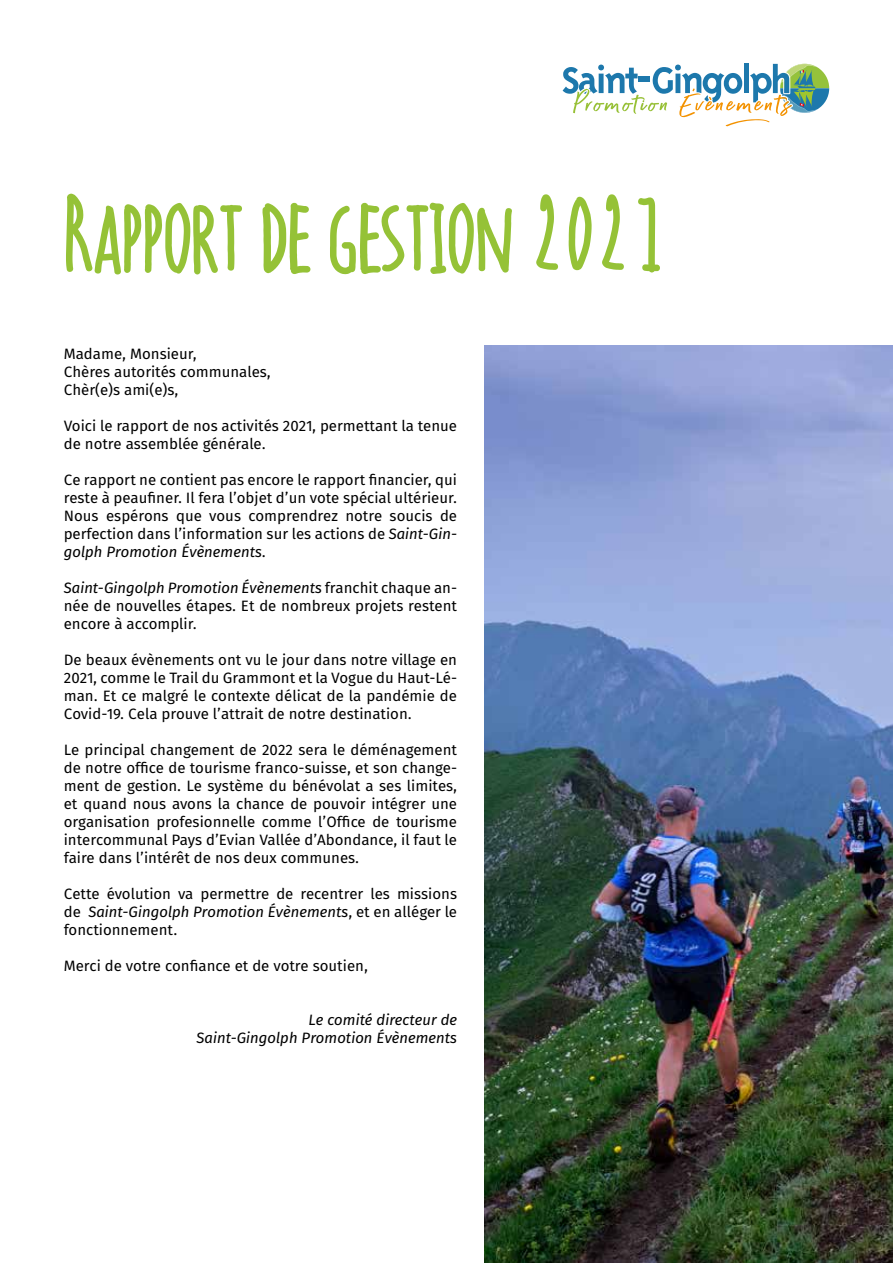
<style>
.page{position:relative;width:893px;height:1263px;background:#fff}
.page>*{position:absolute;margin:0;border:0;box-sizing:border-box;transform-origin:0 0}
.t1{font:500 105px "Ramdan";color:#95c237}
.t2{font:15px/18px "Fira Sans OT";color:#000;text-align:justify}
.t3{font:italic 15px/18px "Fira Sans OT";color:#000;text-align:right}
.s1{font-style:italic}
</style>
<div class="page">
<img style="left:485px;top:345px;width:408px;height:918px">
<svg style="left:563px;top:64px;width:266px;height:62px"></svg>
<h1 class="t1" style="left:64px;top:173px;width:605px">Rapport de gestion 2021</h1>
<p class="t2" style="left:64px;top:346px;width:209px;text-align:left">Madame, Monsieur,<br>Chères autorités communales,<br>Chèr(e)s ami(e)s,</p>
<p class="t2" style="left:64px;top:418px;width:395px">Voici le rapport de nos activités 2021, permettant la tenue de notre assemblée générale.</p>
<p class="t2" style="left:64px;top:472px;width:395px">Ce rapport ne contient pas encore le rapport financier, qui reste à peaufiner. Il fera l’objet d’un vote spécial ultérieur.<br>Nous espérons que vous comprendrez notre soucis de perfection dans l’information sur les actions de <span class="s1">Saint-Gin&shy;golph Promotion Évènements</span>.</p>
<p class="t2" style="left:64px;top:580px;width:395px"><span class="s1">Saint-Gingolph Promotion Évènements</span> franchit chaque an&shy;née de nouvelles étapes. Et de nombreux projets restent encore à accomplir.</p>
<p class="t2" style="left:64px;top:652px;width:395px">De beaux évènements ont vu le jour dans notre village en 2021, comme le Trail du Grammont et la Vogue du Haut-Lé&shy;man. Et ce malgré le contexte délicat de la pandémie de Covid-19. Cela prouve l’attrait de notre destination.</p>
<p class="t2" style="left:64px;top:742px;width:395px">Le principal changement de 2022 sera le déménagement de notre office de tourisme franco-suisse, et son change&shy;ment de gestion. Le système du bénévolat a ses limites, et quand nous avons la chance de pouvoir intégrer une organisation profesionnelle comme l’Office de tourisme intercommunal Pays d’Evian Vallée d’Abondance, il faut le faire dans l’intérêt de nos deux communes.</p>
<p class="t2" style="left:64px;top:886px;width:395px">Cette évolution va permettre de recentrer les missions de <span class="s1">Saint-Gingolph Promotion Évènements</span>, et en alléger le fonctionnement.</p>
<p class="t2" style="left:64px;top:958px;width:306px">Merci de votre confiance et de votre soutien,</p>
<p class="t3" style="left:197px;top:1012px;width:262px">Le comité directeur de<br>Saint-Gingolph Promotion Évènements</p>
</div>
